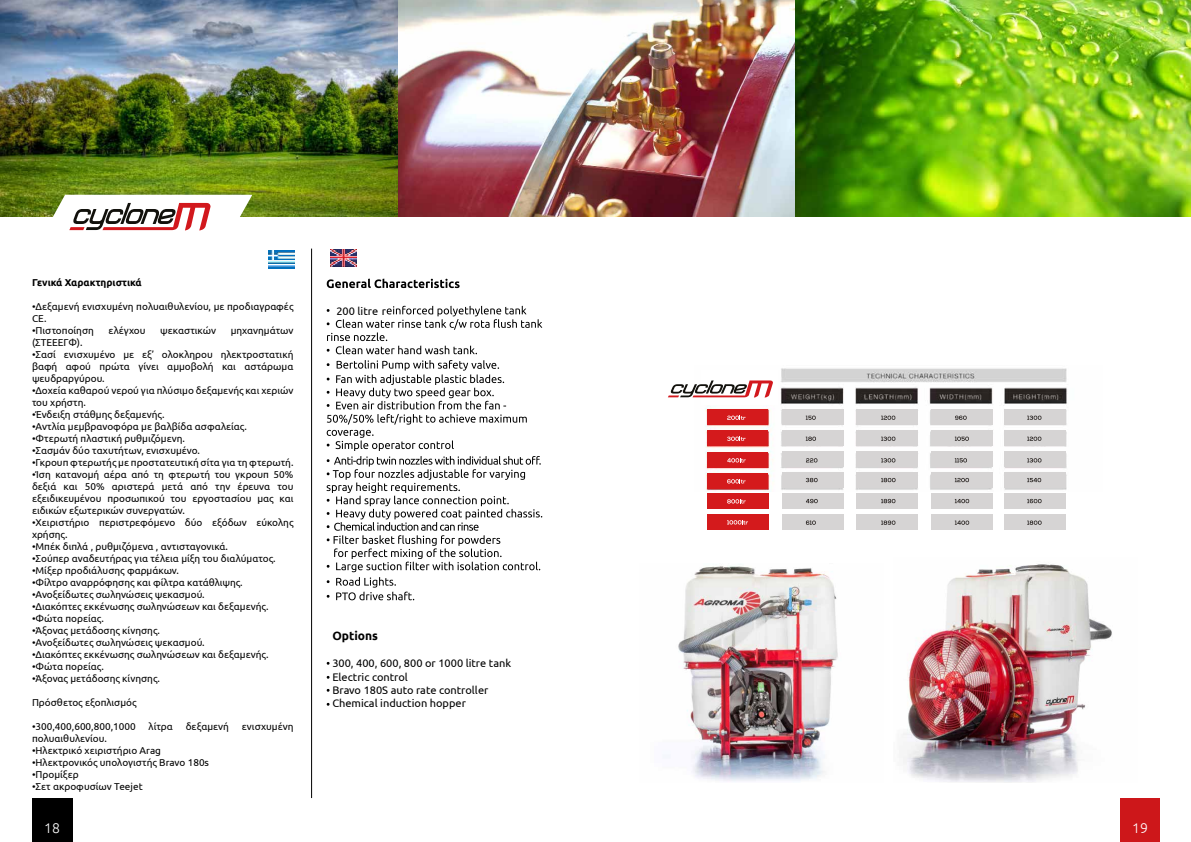
<style>
.page{position:relative;width:1191px;height:842px;background:#fff}
.page>*{position:absolute;margin:0;border:0;box-sizing:border-box;transform-origin:0 0}
.t1{font:300 14px "Ubuntu";color:#fff}
.t2{font:700 12px "Ubuntu";color:#000}
.t3{font:11px/13.2px "Ubuntu";color:#000}
.t4{font:10px/12px "Ubuntu";color:#000}
.t5{font:700 10px "Ubuntu";color:#000}
</style>
<div class="page">
<div style="left:32px;top:798px;width:40px;height:44px;background:#000"></div>
<div style="left:1120px;top:798px;width:39px;height:44px;background:#cd171a"></div>
<img style="left:1px;top:0;width:1190px;height:217px">
<hr style="left:311px;top:249px;width:1px;height:549px;background:#000">
<svg style="left:41px;top:195px;width:211px;height:36px"></svg>
<svg style="left:326px;top:360px;width:216px;height:240px"></svg>
<svg style="left:327px;top:306px;width:215px;height:48px"></svg>
<svg style="left:327px;top:279px;width:132px;height:9px"></svg>
<img style="left:330px;top:249px;width:26px;height:2px">
<svg style="left:330px;top:251px;width:26px;height:16px"></svg>
<img style="left:705px;top:368px;width:362px;height:123px">
<div style="left:781px;top:410px;width:62px;height:15px;background:#d6d4d4"></div>
<div style="left:781px;top:431px;width:62px;height:15px;background:#d6d4d4"></div>
<div style="left:781px;top:452px;width:62px;height:15px;background:#d6d4d4"></div>
<div style="left:781px;top:473px;width:62px;height:15px;background:#d6d4d4"></div>
<div style="left:930px;top:410px;width:62px;height:15px;background:#d6d4d4"></div>
<div style="left:930px;top:431px;width:62px;height:15px;background:#d6d4d4"></div>
<div style="left:930px;top:452px;width:62px;height:15px;background:#d6d4d4"></div>
<div style="left:930px;top:473px;width:62px;height:15px;background:#d6d4d4"></div>
<div style="left:855px;top:410px;width:62px;height:15px;background:#d6d4d4"></div>
<div style="left:855px;top:431px;width:62px;height:15px;background:#d6d4d4"></div>
<div style="left:855px;top:452px;width:62px;height:15px;background:#d6d4d4"></div>
<div style="left:855px;top:473px;width:62px;height:15px;background:#d6d4d4"></div>
<div style="left:1003px;top:410px;width:62px;height:15px;background:#d6d4d4"></div>
<div style="left:1003px;top:431px;width:62px;height:15px;background:#d6d4d4"></div>
<div style="left:1003px;top:452px;width:62px;height:15px;background:#d6d4d4"></div>
<div style="left:1003px;top:473px;width:62px;height:15px;background:#d6d4d4"></div>
<div style="left:781px;top:494px;width:62px;height:15px;background:#d6d4d4"></div>
<div style="left:781px;top:515px;width:62px;height:15px;background:#d6d4d4"></div>
<div style="left:707px;top:494px;width:62px;height:15px;background:#d41a1c"></div>
<div style="left:707px;top:515px;width:62px;height:15px;background:#d41a1c"></div>
<div style="left:930px;top:494px;width:62px;height:15px;background:#d6d4d4"></div>
<div style="left:930px;top:515px;width:62px;height:15px;background:#d6d4d4"></div>
<div style="left:855px;top:494px;width:62px;height:15px;background:#d6d4d4"></div>
<div style="left:855px;top:515px;width:62px;height:15px;background:#d6d4d4"></div>
<div style="left:1003px;top:494px;width:62px;height:15px;background:#d6d4d4"></div>
<div style="left:1003px;top:515px;width:62px;height:15px;background:#d6d4d4"></div>
<div style="left:707px;top:410px;width:61px;height:15px;background:#d41a1c"></div>
<div style="left:707px;top:431px;width:61px;height:15px;background:#d41a1c"></div>
<div style="left:707px;top:453px;width:61px;height:15px;background:#d41a1c"></div>
<div style="left:707px;top:474px;width:61px;height:15px;background:#d41a1c"></div>
<svg style="left:727px;top:415px;width:18px;height:5px"></svg>
<svg style="left:805px;top:415px;width:10px;height:5px"></svg>
<svg style="left:805px;top:436px;width:11px;height:5px"></svg>
<svg style="left:806px;top:458px;width:11px;height:5px"></svg>
<svg style="left:806px;top:477px;width:11px;height:6px"></svg>
<svg style="left:806px;top:498px;width:11px;height:6px"></svg>
<svg style="left:806px;top:520px;width:10px;height:5px"></svg>
<svg style="left:881px;top:415px;width:14px;height:5px"></svg>
<svg style="left:881px;top:436px;width:14px;height:5px"></svg>
<svg style="left:881px;top:458px;width:14px;height:5px"></svg>
<svg style="left:881px;top:477px;width:14px;height:6px"></svg>
<svg style="left:881px;top:498px;width:14px;height:6px"></svg>
<svg style="left:881px;top:520px;width:14px;height:5px"></svg>
<svg style="left:955px;top:415px;width:11px;height:5px"></svg>
<svg style="left:954px;top:436px;width:15px;height:5px"></svg>
<svg style="left:954px;top:458px;width:13px;height:5px"></svg>
<svg style="left:954px;top:478px;width:15px;height:5px"></svg>
<svg style="left:954px;top:499px;width:15px;height:5px"></svg>
<svg style="left:954px;top:520px;width:15px;height:5px"></svg>
<svg style="left:1027px;top:415px;width:14px;height:5px"></svg>
<svg style="left:1027px;top:436px;width:14px;height:5px"></svg>
<svg style="left:1027px;top:458px;width:14px;height:5px"></svg>
<svg style="left:1027px;top:478px;width:14px;height:5px"></svg>
<svg style="left:1027px;top:498px;width:14px;height:6px"></svg>
<svg style="left:1027px;top:520px;width:14px;height:5px"></svg>
<svg style="left:727px;top:436px;width:18px;height:5px"></svg>
<svg style="left:727px;top:458px;width:19px;height:5px"></svg>
<svg style="left:727px;top:479px;width:18px;height:5px"></svg>
<svg style="left:727px;top:499px;width:19px;height:5px"></svg>
<svg style="left:727px;top:520px;width:21px;height:5px"></svg>
<div style="left:701px;top:370px;width:76px;height:34px;background:#fff"></div>
<svg style="left:668px;top:380px;width:105px;height:18px"></svg>
<svg style="left:269px;top:251px;width:26px;height:17px"></svg>
<img style="left:663px;top:566px;width:175px;height:216px">
<img style="left:903px;top:564px;width:209px;height:218px">
<p class="t5" style="left:32px;top:276px;width:111px">Γενικά Χαρακτηριστικά</p>
<p class="t4" style="left:32px;top:300px;width:263px">•Δεξαμενή ενισχυμένη πολυαιθυλενίου, με προδιαγραφές<br>CE.</p>
<p class="t4" style="left:32px;top:324px;width:63px">•Πιστοποίηση</p>
<p class="t4" style="left:108px;top:324px;width:39px">ελέγχου</p>
<p class="t4" style="left:160px;top:324px;width:57px">ψεκαστικών</p>
<p class="t4" style="left:231px;top:324px;width:64px">μηχανημάτων</p>
<p class="t4" style="left:32px;top:336px;width:52px">(ΣΤΕΕΕΓΦ).</p>
<p class="t4" style="left:32px;top:348px;width:263px;text-align:justify">•Σασί ενισχυμένο με εξ’ ολοκληρου ηλεκτροστατική βαφή αφού πρώτα γίνει αμμοβολή και αστάρωμα ψευδραργύρου.</p>
<p class="t4" style="left:32px;top:384px;width:263px">•Δοχεία καθαρού νερού για πλύσιμο δεξαμενής και χεριών του χρήστη.</p>
<p class="t4" style="left:32px;top:408px;width:134px">•Ένδειξη στάθμης δεξαμενής.</p>
<p class="t4" style="left:32px;top:420px;width:216px">•Αντλία μεμβρανοφόρα με βαλβίδα ασφαλείας.</p>
<p class="t4" style="left:32px;top:432px;width:154px">•Φτερωτή πλαστική ρυθμιζόμενη.</p>
<p class="t4" style="left:32px;top:444px;width:169px">•Σασμάν δύο ταχυτήτων, ενισχυμένο.</p>
<p class="t4" style="left:32px;top:456px;width:263px">•Γκρουπ φτερωτής με προστατευτική σίτα για τη φτερωτή.</p>
<p class="t4" style="left:32px;top:468px;width:263px;text-align:justify">•Ίση κατανομή αέρα από τη φτερωτή του γκρουπ 50% δεξιά και 50% αριστερά μετά από την έρευνα του εξειδικευμένου προσωπικού του εργοστασίου μας και ειδικών εξωτερικών συνεργατών.</p>
<p class="t4" style="left:32px;top:516px;width:263px">•Χειριστήριο περιστρεφόμενο δύο εξόδων εύκολης χρήσης.</p>
<p class="t4" style="left:32px;top:540px;width:197px">•Μπέκ διπλά , ρυθμιζόμενα , αντισταγονικά.</p>
<p class="t4" style="left:32px;top:552px;width:245px">•Σούπερ αναδευτήρας για τέλεια μίξη του διαλύματος.</p>
<p class="t4" style="left:32px;top:564px;width:149px">•Μίξερ προδιάλυσης φαρμάκων.</p>
<p class="t4" style="left:32px;top:576px;width:212px">•Φίλτρο αναρρόφησης και φίλτρα κατάθλιψης.</p>
<p class="t4" style="left:32px;top:588px;width:174px">•Ανοξείδωτες σωληνώσεις ψεκασμού.</p>
<p class="t4" style="left:32px;top:600px;width:238px">•Διακόπτες εκκένωσης σωληνώσεων και δεξαμενής.</p>
<p class="t4" style="left:32px;top:612px;width:73px">•Φώτα πορείας.</p>
<p class="t4" style="left:32px;top:624px;width:129px">•Άξονας μετάδοσης κίνησης.</p>
<p class="t4" style="left:32px;top:636px;width:174px">•Ανοξείδωτες σωληνώσεις ψεκασμού.</p>
<p class="t4" style="left:32px;top:648px;width:238px">•Διακόπτες εκκένωσης σωληνώσεων και δεξαμενής.</p>
<p class="t4" style="left:32px;top:660px;width:73px">•Φώτα πορείας.</p>
<p class="t4" style="left:32px;top:672px;width:129px">•Άξονας μετάδοσης κίνησης.</p>
<p class="t4" style="left:32px;top:696px;width:106px">Πρόσθετος εξοπλισμός</p>
<p class="t4" style="left:32px;top:720px;width:105px">•300,400,600,800,1000</p>
<p class="t4" style="left:149px;top:720px;width:26px">λίτρα</p>
<p class="t4" style="left:186px;top:720px;width:45px">δεξαμενή</p>
<p class="t4" style="left:242px;top:720px;width:53px">ενισχυμένη</p>
<p class="t4" style="left:32px;top:732px;width:76px">πολυαιθυλενίου.</p>
<p class="t4" style="left:32px;top:744px;width:131px">•Ηλεκτρικό χειριστήριο Arag</p>
<p class="t4" style="left:32px;top:756px;width:179px">•Ηλεκτρονικός υπολογιστής Bravo 180s</p>
<p class="t4" style="left:32px;top:768px;width:48px">•Προμίξερ</p>
<p class="t4" style="left:32px;top:780px;width:112px">•Σετ ακροφυσίων Teejet</p>
<p class="t3" style="left:336px;top:304px;width:51px">200 litre r</p>
<p class="t2" style="left:332px;top:628px;width:47px">Options</p>
<p class="t3" style="left:332px;top:656px;width:180px">300, 400, 600, 800 or 1000 litre tank<br>Electric control<br>Bravo 180S auto rate controller<br>Chemical induction hopper</p>
<h1 class="t1" style="left:44px;top:819px;width:17px">18</h1>
<h1 class="t1" style="left:1132px;top:819px;width:17px">19</h1>
</div>
